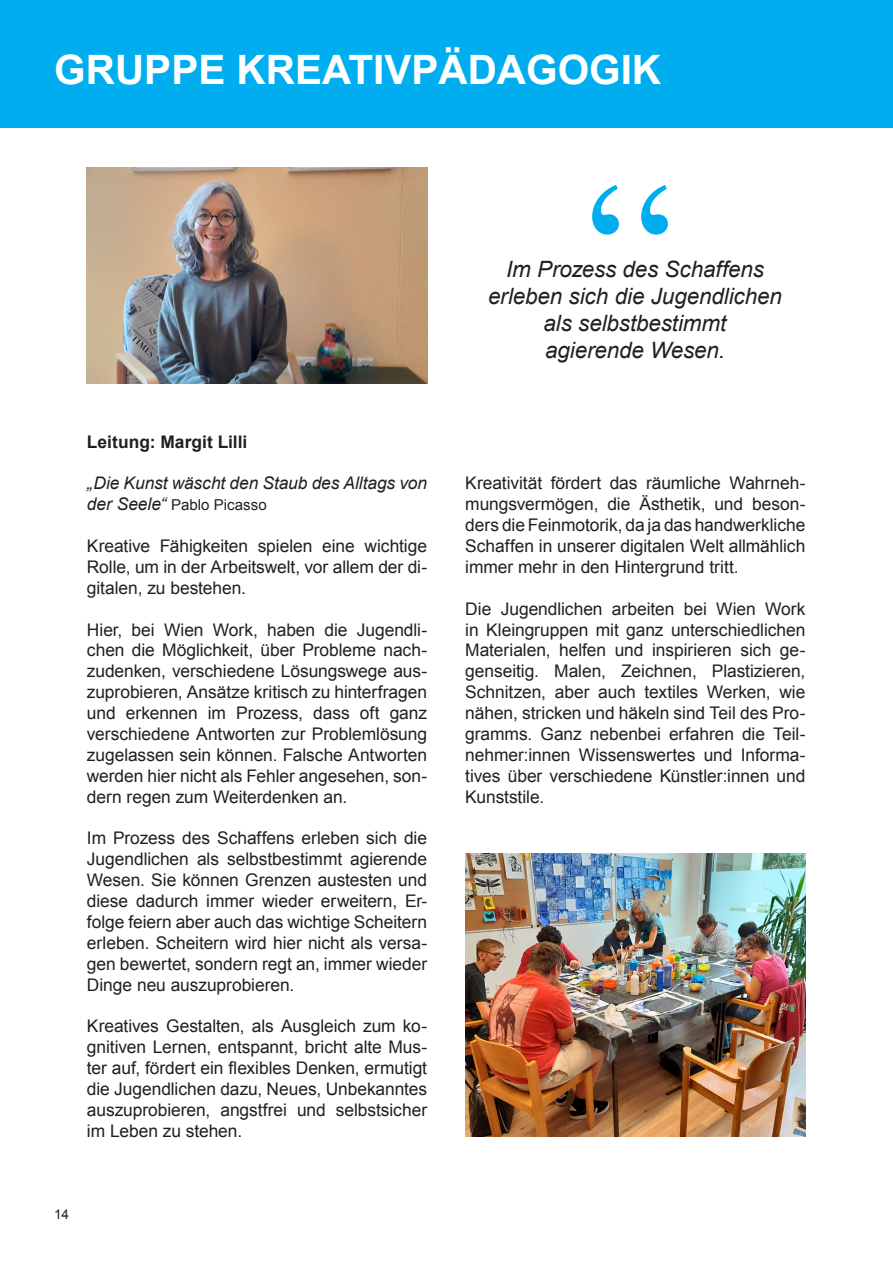
<style>
.page{position:relative;width:893px;height:1263px;background:#fff}
.page>*{position:absolute;margin:0;border:0;box-sizing:border-box;transform-origin:0 0}
.t1{font:700 40.5px "Arial";color:#fff}
.t2{font:italic 22.5px/27px "Arial";letter-spacing:-.005em;color:#231f20;text-align:center}
.t3{font:17.4px/20.9px "Arial";letter-spacing:-.005em;color:#231f20;text-align:justify}
.t4{font:italic 17.4px "Arial";letter-spacing:-.005em;color:#231f20}
.t5{font:700 17.4px "Arial";color:#231f20}
.t6{font:15px "Arial";letter-spacing:.005em;color:#231f20}
.t7{font:13.5px "Arial";color:#231f20}
.s1{font-style:italic;font-size:17.4px}
</style>
<div class="page">
<svg style="left:592px;top:185px;width:76px;height:50px"></svg>
<div style="left:0;top:0;width:893px;height:128px;background:#00aeef"></div>
<img style="left:87px;top:167px;width:340px;height:216px">
<img style="left:465px;top:853px;width:340px;height:284px">
<h1 class="t1" style="left:54px;top:43px;width:608px">GRUPPE KREATIVPÄDAGOGIK</h1>
<p class="t5" style="left:87px;top:430px;width:162px">Leitung: Margit Lilli</p>
<p class="t4" style="left:87px;top:472px;width:342px">„Die Kunst wäscht den Staub des Alltags von</p>
<p class="t6" style="left:87px;top:495px;width:181px"><span class="s1">der Seele“</span> Pablo Picasso</p>
<p class="t3" style="left:87px;top:536px;width:342px">Kreative Fähigkeiten spielen eine wichtige Rolle, um in der Arbeitswelt, vor allem der di&shy;gitalen, zu bestehen.</p>
<p class="t3" style="left:87px;top:619px;width:342px">Hier, bei Wien Work, haben die Jugendli&shy;chen die Möglichkeit, über Probleme nach&shy;zudenken, verschiedene Lösungswege aus&shy;zuprobieren, Ansätze kritisch zu hinterfragen und erkennen im Prozess, dass oft ganz verschiedene Antworten zur Problemlösung zugelassen sein können. Falsche Antworten werden hier nicht als Fehler angesehen, son&shy;dern regen zum Weiterdenken an.</p>
<p class="t3" style="left:87px;top:828px;width:342px">Im Prozess des Schaffens erleben sich die Jugendlichen als selbstbestimmt agierende Wesen. Sie können Grenzen austesten und diese dadurch immer wieder erweitern, Er&shy;folge feiern aber auch das wichtige Scheitern erleben. Scheitern wird hier nicht als versa&shy;gen bewertet, sondern regt an, immer wieder Dinge neu auszuprobieren.</p>
<p class="t3" style="left:87px;top:1016px;width:342px">Kreatives Gestalten, als Ausgleich zum ko&shy;gnitiven Lernen, entspannt, bricht alte Mus&shy;ter auf, fördert ein flexibles Denken, ermutigt die Jugendlichen dazu, Neues, Unbekanntes auszuprobieren, angstfrei und selbstsicher im Leben zu stehen.</p>
<p class="t7" style="left:54px;top:1206px;width:17px">14</p>
<p class="t2" style="left:488px;top:256px;width:295px">Im Prozess des Schaffens erleben sich die Jugendlichen als selbstbestimmt<br>agierende Wesen.</p>
<p class="t3" style="left:465px;top:473px;width:342px">Kreativität fördert das räumliche Wahrneh&shy;mungsvermögen, die Ästhetik, und beson&shy;ders die Feinmotorik, da ja das handwerkliche Schaffen in unserer digitalen Welt allmählich immer mehr in den Hintergrund tritt.</p>
<p class="t3" style="left:465px;top:598px;width:342px">Die Jugendlichen arbeiten bei Wien Work in Kleingruppen mit ganz unterschiedlichen Materialen, helfen und inspirieren sich ge&shy;genseitig. Malen, Zeichnen, Plastizieren, Schnitzen, aber auch textiles Werken, wie nähen, stricken und häkeln sind Teil des Pro&shy;gramms. Ganz nebenbei erfahren die Teil&shy;nehmer:innen Wissenswertes und Informa&shy;tives über verschiedene Künstler:innen und Kunststile.</p>
</div>
